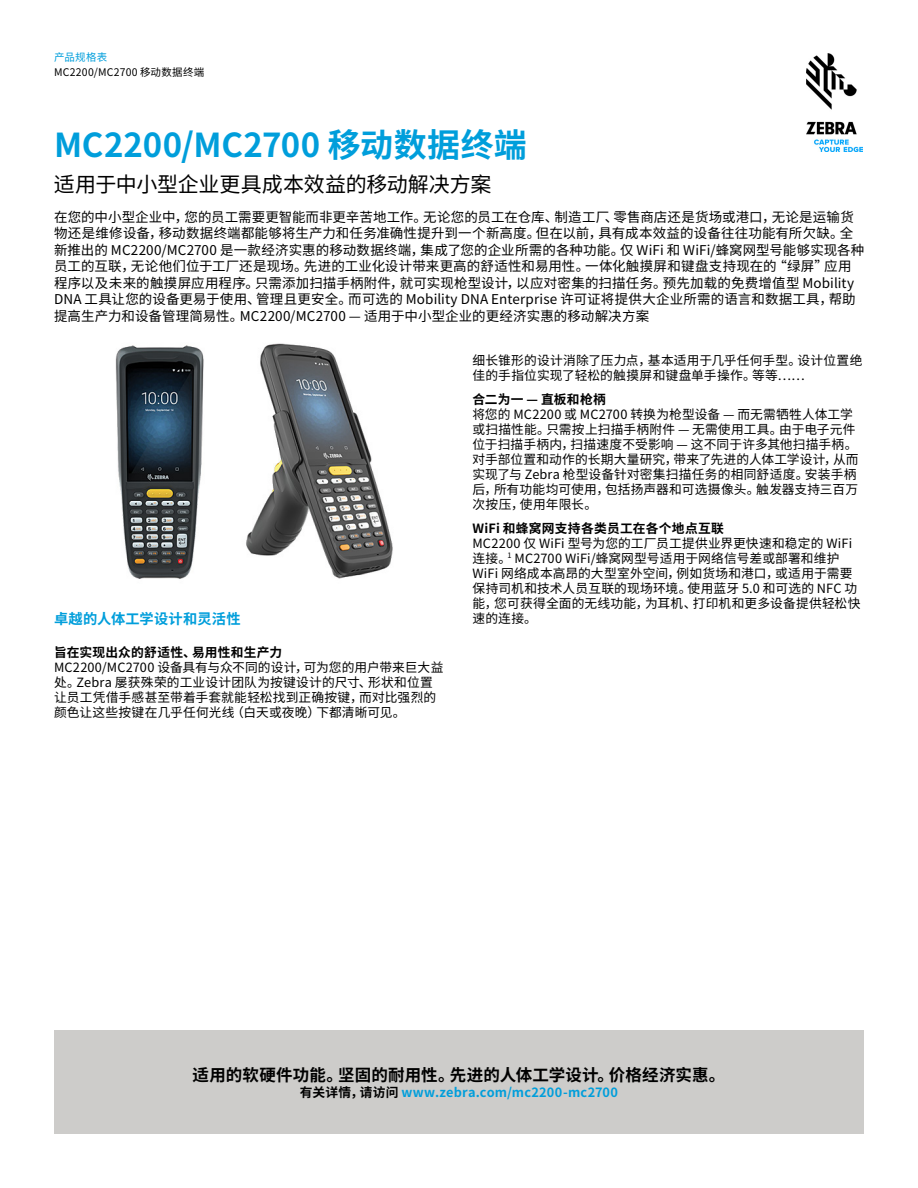
<style>
.page{position:relative;width:918px;height:1188px;background:#fff}
.page>*{position:absolute;margin:0;border:0;box-sizing:border-box;transform-origin:0 0}
.t1{font:700 33px "Noto Sans CJ Ksc";letter-spacing:.005em;color:#009edb}
.t2{font:21px "Noto Sans CJ Ksc";letter-spacing:-.01em;color:#000}
.t3{font:700 16.5px "Noto Sans CJ Ksc";letter-spacing:.01em;color:#000}
.t4{font:700 14.25px "Noto Sans CJ Ksc";letter-spacing:.015em;color:#009edb}
.t5{font:13.5px/16.5px "Noto Sans CJ Ksc";letter-spacing:.01em;color:#000}
.t6{font:12.75px/15px "Noto Sans CJ Ksc";letter-spacing:.01em;color:#000}
.t7{font:700 12.75px "Noto Sans CJ Ksc";letter-spacing:.015em;color:#000}
.t8{font:700 12.75px "Noto Sans CJ Ksc";letter-spacing:.015em;color:#009edb}
.t9{font:10.5px "Noto Sans CJ Ksc";letter-spacing:.03em;color:#000}
.t10{font:10.5px "Noto Sans CJ Ksc";letter-spacing:.025em;color:#009edb}
.s1{color:#000}
</style>
<div class="page">
<img style="left:806px;top:54px;width:56px;height:97px">
<div style="left:54px;top:1031px;width:810px;height:103px;background:#cdccca"></div>
<img style="left:115px;top:343px;width:278px;height:236px">
<p class="t10" style="left:54px;top:52px;width:55px">产品规格表</p>
<p class="t9" style="left:54px;top:66px;width:152px">MC2200/MC2700 移动数据终端</p>
<h1 class="t1" style="left:54px;top:127px;width:474px">MC2200/MC2700 移动数据终端</h1>
<h2 class="t2" style="left:54px;top:172px;width:439px">适用于中小型企业更具成本效益的移动解决方案</h2>
<p class="t5" style="left:54px;top:209px;width:812px">在您的中小型企业中，您的员工需要更智能而非更辛苦地工作。无论您的员工在仓库、制造工厂、零售商店还是货场或港口，无论是运输货物还是维修设备，移动数据终端都能够将生产力和任务准确性提升到一个新高度。但在以前，具有成本效益的设备往往功能有所欠缺。全新推出的 MC2200/MC2700 是一款经济实惠的移动数据终端，集成了您的企业所需的各种功能。仅 WiFi 和 WiFi/蜂窝网型号能够实现各种员工的互联，无论他们位于工厂还是现场。先进的工业化设计带来更高的舒适性和易用性。一体化触摸屏和键盘支持现在的“绿屏”应用程序以及未来的触摸屏应用程序。只需添加扫描手柄附件，就可实现枪型设计，以应对密集的扫描任务。预先加载的免费增值型 Mobility DNA 工具让您的设备更易于使用、管理且更安全。而可选的 Mobility DNA Enterprise 许可证将提供大企业所需的语言和数据工具，帮助提高生产力和设备管理简易性。MC2200/MC2700 — 适用于中小型企业的更经济实惠的移动解决方案</p>
<p class="t4" style="left:54px;top:611px;width:188px">卓越的人体工学设计和灵活性</p>
<p class="t7" style="left:54px;top:646px;width:230px">旨在实现出众的舒适性、易用性和生产力</p>
<p class="t6" style="left:54px;top:661px;width:391px">MC2200/MC2700 设备具有与众不同的设计，可为您的用户带来巨大益处。Zebra 屡获殊荣的工业设计团队为按键设计的尺寸、形状和位置让员工凭借手感甚至带着手套就能轻松找到正确按键，而对比强烈的颜色让这些按键在几乎任何光线（白天或夜晚）下都清晰可见。</p>
<p class="t6" style="left:472px;top:353px;width:391px">细长锥形的设计消除了压力点，基本适用于几乎任何手型。设计位置绝佳的手指位实现了轻松的触摸屏和键盘单手操作。等等……</p>
<p class="t7" style="left:472px;top:392px;width:135px">合二为一 — 直板和枪柄</p>
<p class="t6" style="left:472px;top:407px;width:388px">将您的 MC2200 或 MC2700 转换为枪型设备 — 而无需牺牲人体工学或扫描性能。只需按上扫描手柄附件 — 无需使用工具。由于电子元件位于扫描手柄内，扫描速度不受影响 — 这不同于许多其他扫描手柄。对手部位置和动作的长期大量研究，带来了先进的人体工学设计，从而实现了与 Zebra 枪型设备针对密集扫描任务的相同舒适度。安装手柄后，所有功能均可使用，包括扬声器和可选摄像头。触发器支持三百万次按压，使用年限长。</p>
<p class="t7" style="left:472px;top:521px;width:253px">WiFi 和蜂窝网支持各类员工在各个地点互联</p>
<p class="t6" style="left:472px;top:536px;width:389px">MC2200 仅 WiFi 型号为您的工厂员工提供业界更快速和稳定的 WiFi连接。<sup>1</sup> MC2700 WiFi/蜂窝网型号适用于网络信号差或部署和维护WiFi 网络成本高昂的大型室外空间，例如货场和港口，或适用于需要保持司机和技术人员互联的现场环境。使用蓝牙 5.0 和可选的 NFC 功能，您可获得全面的无线功能，为耳机、打印机和更多设备提供轻松快速的连接。</p>
<p class="t3" style="left:193px;top:1066px;width:534px">适用的软硬件功能。坚固的耐用性。先进的人体工学设计。价格经济实惠。</p>
<p class="t8" style="left:300px;top:1085px;width:320px"><span class="s1">有关详情，请访问</span> www.zebra.com/mc2200-mc2700</p>
</div>
